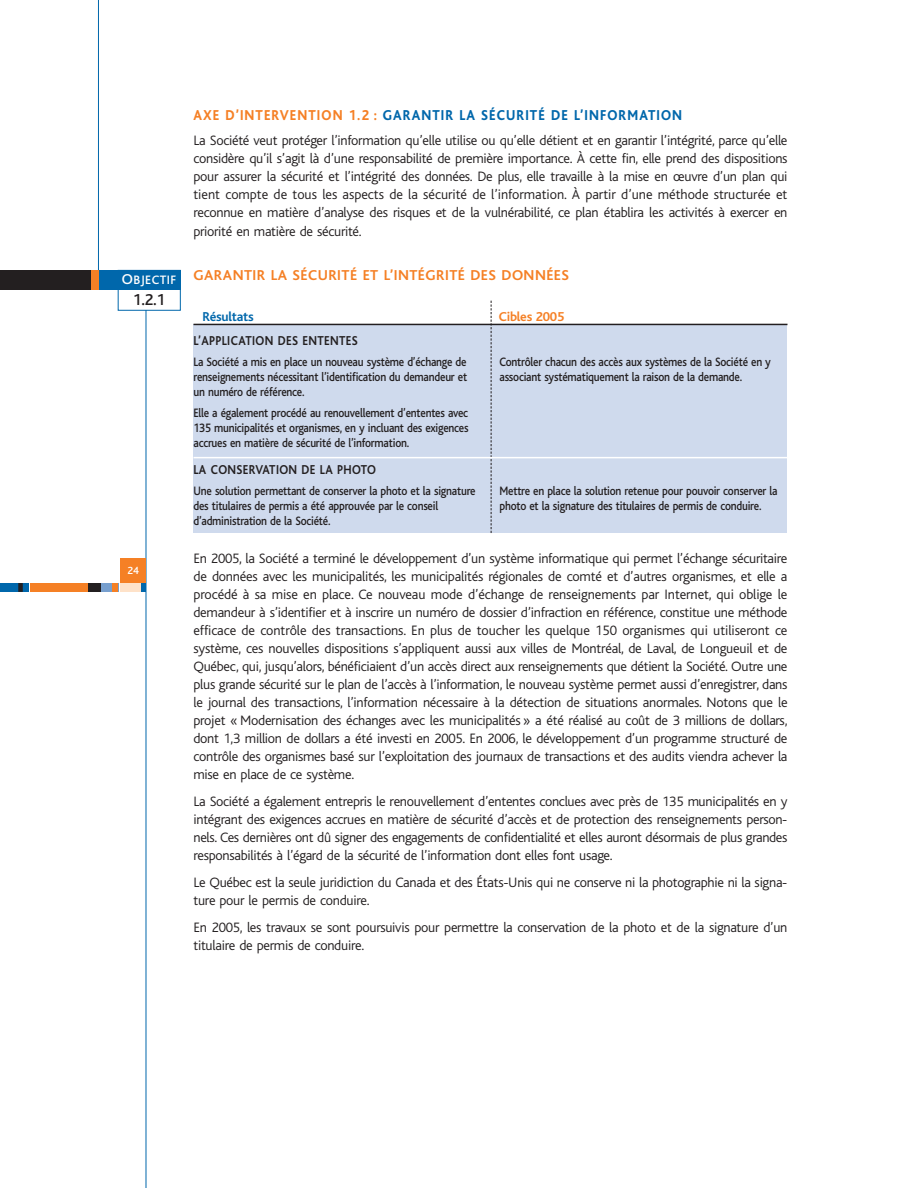
<style>
.page{position:relative;width:918px;height:1188px;background:#fff}
.page>*{position:absolute;margin:0;border:0;box-sizing:border-box;transform-origin:0 0}
.t1{font:500 16.5px "Bliss";color:#231f20}
.t2{font:800 15px "Bliss";letter-spacing:.08em;color:#0067ab;scale:.9 1}
.t3{font:700 15px "Bliss";letter-spacing:.03em;color:#f58025}
.t4{font:300 14.25px/18px "Bliss";letter-spacing:-.02em;color:#231f20;text-align:justify}
.t5{font:700 13.5px "Bliss";letter-spacing:.03em;color:#231f20;scale:.88 1}
.t6{font:700 13.5px "Bliss";letter-spacing:-.02em;color:#f58025}
.t7{font:700 13.5px "Bliss";letter-spacing:-.02em;color:#0067ab}
.t8{font:500 12.75px/15px "Bliss";letter-spacing:-.02em;color:#231f20;scale:.88 1}
.t9{font:500 12.75px "Bliss";letter-spacing:.035em;color:#fff}
.t10{font:500 10.8px "Bliss";color:#fff}
.s1{font-size:15px}
.s2{color:#f58025}
</style>
<div class="page">
<div style="left:194px;top:325px;width:594px;height:208px;background:#cfdaed"></div>
<hr style="left:98px;top:0;width:1px;height:289px;background:#0067ab">
<hr style="left:194px;top:324px;width:594px;height:1px;background:#231f20">
<hr style="left:146px;top:300px;width:1px;height:888px;background:#0067ab">
<div style="left:118px;top:270px;width:62px;height:40px;background:#fff"></div>
<div style="left:118px;top:270px;width:63px;height:41px;border:1px solid #0067ab"></div>
<div style="left:96px;top:270px;width:84px;height:19px;background:#0067ab"></div>
<div style="left:0;top:270px;width:91px;height:19px;background:#231f20"></div>
<div style="left:91px;top:270px;width:8px;height:19px;background:#f58025"></div>
<div style="left:121px;top:558px;width:25px;height:25px;background:#f58025"></div>
<div style="left:0;top:583px;width:28px;height:9px;background:#0067ab"></div>
<div style="left:141px;top:583px;width:5px;height:9px;background:#0067ab"></div>
<div style="left:30px;top:583px;width:59px;height:9px;background:#f58025"></div>
<div style="left:121px;top:583px;width:20px;height:9px;background:#fee2c9"></div>
<div style="left:91px;top:583px;width:27px;height:9px;background:#779fce"></div>
<div style="left:18px;top:583px;width:5px;height:9px;background:#231f20"></div>
<div style="left:89px;top:583px;width:12px;height:9px;background:#231f20"></div>
<div style="left:112px;top:583px;width:5px;height:9px;background:#f58025"></div>
<svg style="left:491px;top:301px;width:1px;height:232px"></svg>
<hr style="left:194px;top:457px;width:594px;height:1px;background:#fff">
<p class="t9" style="left:122px;top:275px;width:56px"><span class="s1">O</span>BJECTIF</p>
<p class="t1" style="left:133px;top:294px;width:34px">1.2.1</p>
<p class="t10" style="left:127px;top:567px;width:13px">24</p>
<p class="t2" style="left:194px;top:109px;width:545px"><span class="s2">AXE D’INTERVENTION 1.2 :</span> GARANTIR LA SÉCURITÉ DE L’INFORMATION</p>
<p class="t4" style="left:194px;top:133px;width:596px">La Société veut protéger l’information qu’elle utilise ou qu’elle détient et en garantir l’intégrité, parce qu’elle considère qu’il s’agit là d’une responsabilité de première importance. À cette fin, elle prend des dispositions pour assurer la sécurité et l’intégrité des données. De plus, elle travaille à la mise en œuvre d’un plan qui tient compte de tous les aspects de la sécurité de l’information. À partir d’une méthode structurée et reconnue en matière d’analyse des risques et de la vulnérabilité, ce plan établira les activités à exercer en priorité en matière de sécurité.</p>
<p class="t3" style="left:194px;top:270px;width:377px">GARANTIR LA SÉCURITÉ ET L’INTÉGRITÉ DES DONNÉES</p>
<p class="t7" style="left:202px;top:312px;width:53px">Résultats</p>
<p class="t6" style="left:499px;top:312px;width:67px">Cibles 2005</p>
<p class="t5" style="left:194px;top:336px;width:188px">L’APPLICATION DES ENTENTES</p>
<p class="t8" style="left:194px;top:356px;width:313px;text-align:justify">La Société a mis en place un nouveau système d’échange de renseignements nécessitant l’identification du demandeur et un numéro de référence.</p>
<p class="t8" style="left:194px;top:407px;width:314px;text-align:justify">Elle a également procédé au renouvellement d’ententes avec 135 municipalités et organismes, en y incluant des exigences accrues en matière de sécurité de l’information.</p>
<p class="t5" style="left:194px;top:465px;width:209px">LA CONSERVATION DE LA PHOTO</p>
<p class="t8" style="left:194px;top:485px;width:322px">Une solution permettant de conserver la photo et la signature des titulaires de permis a été approuvée par le conseil d’administration de la Société.</p>
<p class="t8" style="left:499px;top:356px;width:310px">Contrôler chacun des accès aux systèmes de la Société en y associant systématiquement la raison de la demande.</p>
<p class="t8" style="left:499px;top:485px;width:318px">Mettre en place la solution retenue pour pouvoir conserver la photo et la signature des titulaires de permis de conduire.</p>
<p class="t4" style="left:194px;top:550px;width:596px">En 2005, la Société a terminé le développement d’un système informatique qui permet l’échange sécuritaire de données avec les municipalités, les municipalités régionales de comté et d’autres organismes, et elle a procédé à sa mise en place. Ce nouveau mode d’échange de renseignements par Internet, qui oblige le demandeur à s’identifier et à inscrire un numéro de dossier d’infraction en référence, constitue une méthode efficace de contrôle des transactions. En plus de toucher les quelque 150 organismes qui utiliseront ce système, ces nouvelles dispositions s’appliquent aussi aux villes de Montréal, de Laval, de Longueuil et de Québec, qui, jusqu’alors, bénéficiaient d’un accès direct aux renseignements que détient la Société. Outre une plus grande sécurité sur le plan de l’accès à l’information, le nouveau système permet aussi d’enregistrer, dans le journal des transactions, l’information nécessaire à la détection de situations anormales. Notons que le projet « Modernisation des échanges avec les municipalités » a été réalisé au coût de 3 millions de dollars, dont 1,3 million de dollars a été investi en 2005. En 2006, le développement d’un programme structuré de contrôle des organismes basé sur l’exploitation des journaux de transactions et des audits viendra achever la mise en place de ce système.</p>
<p class="t4" style="left:194px;top:793px;width:596px">La Société a également entrepris le renouvellement d’ententes conclues avec près de 135 municipalités en y intégrant des exigences accrues en matière de sécurité d’accès et de protection des renseignements person&shy;nels. Ces dernières ont dû signer des engagements de confidentialité et elles auront désormais de plus grandes responsabilités à l’égard de la sécurité de l’information dont elles font usage.</p>
<p class="t4" style="left:194px;top:874px;width:595px">Le Québec est la seule juridiction du Canada et des États-Unis qui ne conserve ni la photographie ni la signa&shy;ture pour le permis de conduire.</p>
<p class="t4" style="left:194px;top:919px;width:596px">En 2005, les travaux se sont poursuivis pour permettre la conservation de la photo et de la signature d’un titulaire de permis de conduire.</p>
</div>
